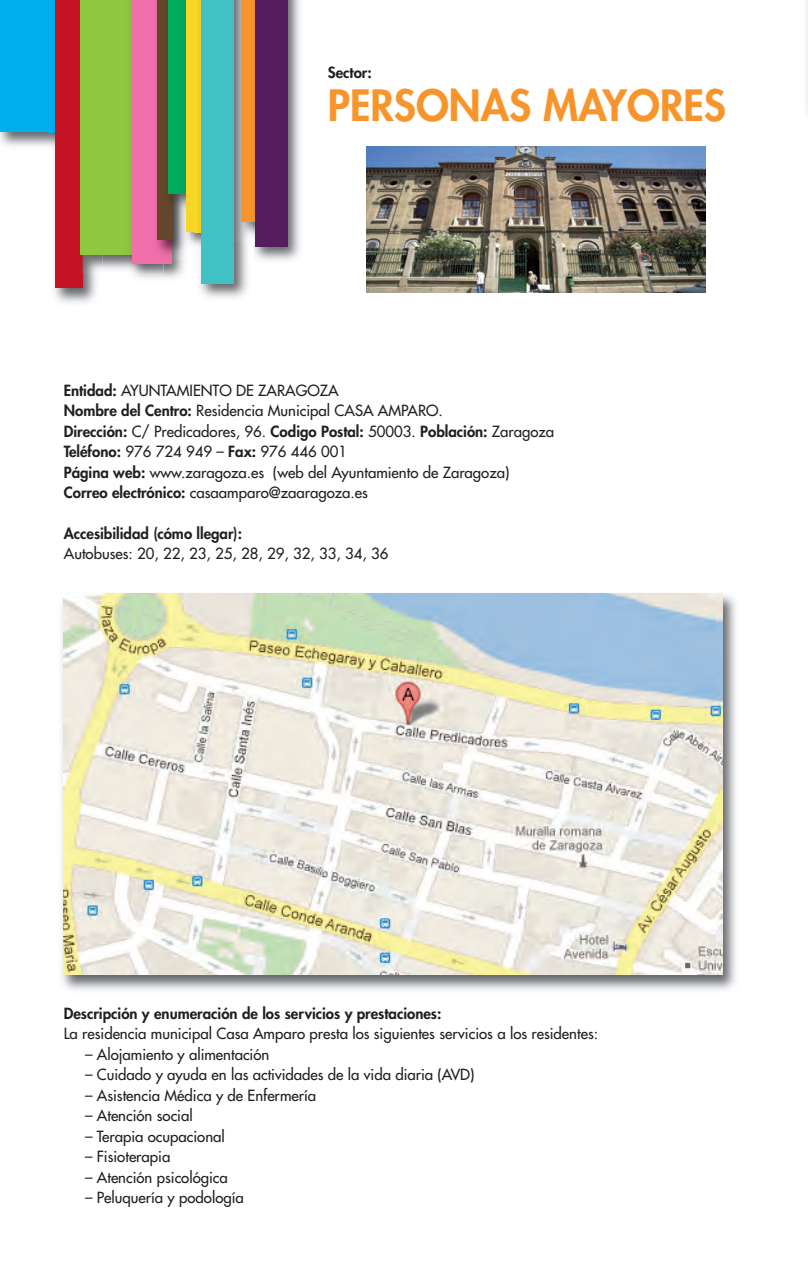
<style>
.page{position:relative;width:808px;height:1263px;background:#fff}
.page>*{position:absolute;margin:0;border:0;box-sizing:border-box;transform-origin:0 0}
.t1{font:800 42px "Futura";color:#f7952c}
.t2{font:15px/20.4px "Futura";color:#231f20}
.t3{font:800 15px "Futura";color:#231f20}
.s1{font-weight:800}
</style>
<div class="page">
<img style="left:62px;top:593px;width:674px;height:397px">
<img style="left:0;top:132px;width:48px;height:14px">
<img style="left:54px;top:152px;width:43px;height:151px">
<div style="left:0;top:0;width:58px;height:132px;background:#00aeef"></div>
<img style="left:48px;top:132px;width:7px;height:20px">
<div style="left:55px;top:0;width:28px;height:288px;background:#c41324"></div>
<img style="left:82px;top:255px;width:43px;height:19px">
<div style="left:80px;top:0;width:64px;height:255px;background:#8ec741"></div>
<img style="left:134px;top:259px;width:50px;height:19px">
<img style="left:125px;top:255px;width:39px;height:19px">
<img style="left:131px;top:0;width:1px;height:255px">
<div style="left:132px;top:0;width:39px;height:264px;background:#f16fab"></div>
<img style="left:156px;top:0;width:29px;height:259px">
<div style="left:157px;top:0;width:16px;height:240px;background:#64472b"></div>
<img style="left:168px;top:0;width:3px;height:195px">
<div style="left:169px;top:0;width:27px;height:194px;background:#00ab5c"></div>
<img style="left:179px;top:194px;width:13px;height:58px">
<div style="left:186px;top:0;width:22px;height:232px;background:#f8d626"></div>
<img style="left:200px;top:241px;width:48px;height:57px">
<div style="left:201px;top:0;width:33px;height:283px;background:#41c1c4"></div>
<img style="left:234px;top:0;width:14px;height:241px">
<div style="left:241px;top:0;width:16px;height:221px;background:#f7952c"></div>
<img style="left:254px;top:0;width:46px;height:261px">
<img style="left:248px;top:221px;width:4px;height:15px">
<img style="left:254px;top:0;width:1px;height:221px">
<div style="left:255px;top:0;width:32px;height:247px;background:#541d5b"></div>
<img style="left:807px;top:0;width:1px;height:112px">
<img style="left:366px;top:146px;width:339px;height:147px">
<img style="left:64px;top:594px;width:659px;height:380px">
<p class="t3" style="left:328px;top:65px;width:45px">Sector:</p>
<p class="t1" style="left:328px;top:86px;width:400px">PERSONAS MAYORES</p>
<p class="t2" style="left:64px;top:381px;width:492px"><span class="s1">Entidad:</span> AYUNTAMIENTO DE ZARAGOZA<br><span class="s1">Nombre del Centro:</span> Residencia Municipal CASA AMPARO.<br><span class="s1">Dirección:</span> C/ Predicadores, 96. <span class="s1">Codigo Postal:</span> 50003. <span class="s1">Población:</span> Zaragoza <span class="s1">Teléfono:</span> 976 724 949 – <span class="s1">Fax:</span> 976 446 001<br><span class="s1">Página web:</span> www.zaragoza.es (web del Ayuntamiento de Zaragoza)<br><span class="s1">Correo electrónico:</span> casaamparo@zaaragoza.es</p>
<p class="t3" style="left:64px;top:526px;width:180px">Accesibilidad (cómo llegar):</p>
<p class="t2" style="left:64px;top:545px;width:326px">Autobuses: 20, 22, 23, 25, 28, 29, 32, 33, 34, 36</p>
<p class="t3" style="left:64px;top:1006px;width:379px">Descripción y enumeración de los servicios y prestaciones:</p>
<p class="t2" style="left:64px;top:1025px;width:536px">La residencia municipal Casa Amparo presta los siguientes servicios a los residentes:</p>
<p class="t2" style="left:85px;top:1045px;width:186px">– Alojamiento y alimentación</p>
<p class="t2" style="left:85px;top:1065px;width:391px">– Cuidado y ayuda en las actividades de la vida diaria (AVD)</p>
<p class="t2" style="left:85px;top:1086px;width:233px">– Asistencia Médica y de Enfermería</p>
<p class="t2" style="left:85px;top:1106px;width:109px">– Atención social</p>
<p class="t2" style="left:85px;top:1127px;width:141px">– Terapia ocupacional</p>
<p class="t2" style="left:85px;top:1147px;width:87px">– Fisioterapia</p>
<p class="t2" style="left:85px;top:1168px;width:144px">– Atención psicológica</p>
<p class="t2" style="left:85px;top:1188px;width:160px">– Peluquería y podología</p>
</div>
